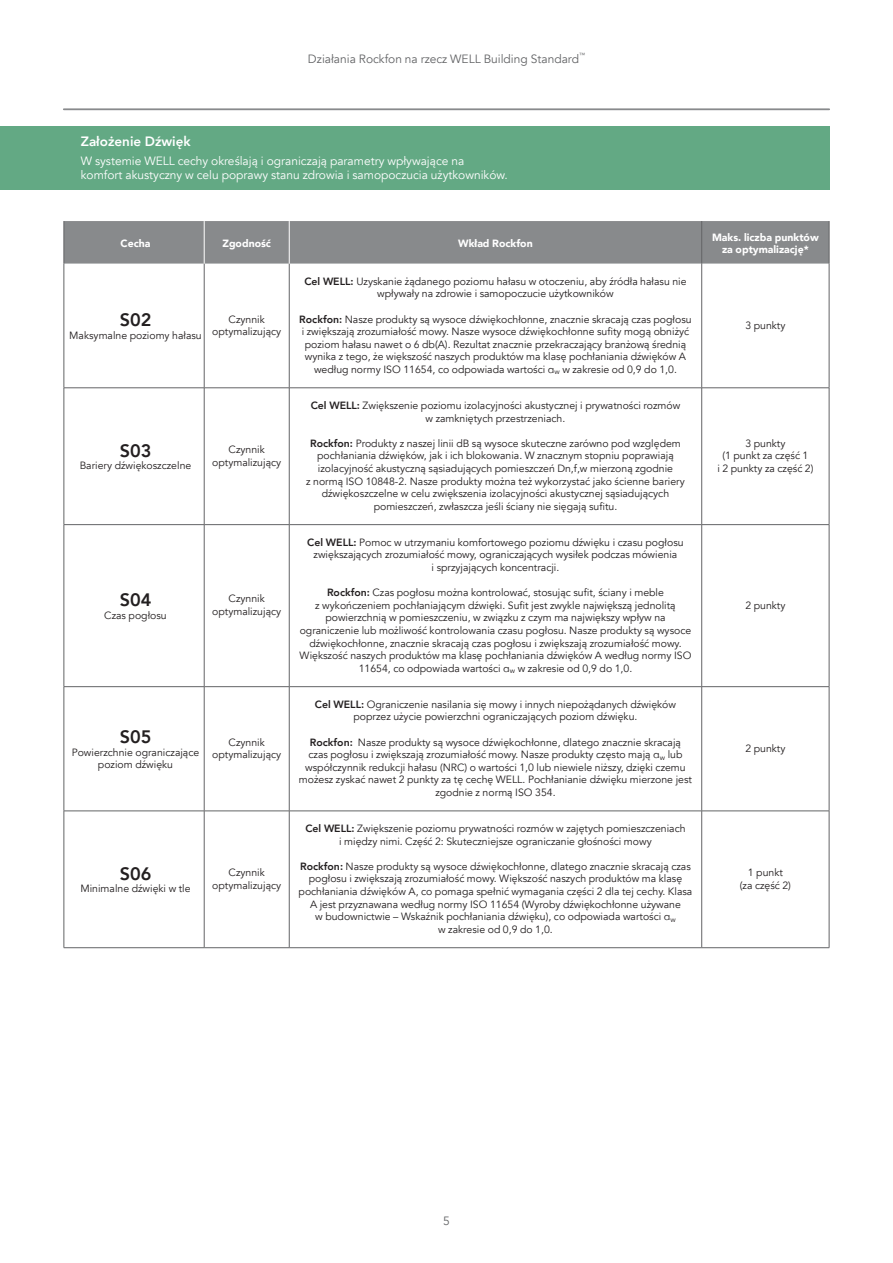
<style>
.page{position:relative;width:893px;height:1263px;background:#fff}
.page>*{position:absolute;margin:0;border:0;box-sizing:border-box;transform-origin:0 0}
.t1{font:800 18px "Avenir";color:#231f20}
.t2{font:800 13.5px "Avenir";color:#fff}
.t3{font:12px/14.4px "Avenir";color:#fff}
.t4{font:12px "Avenir";color:#636466}
.t5{font:10.5px/12.6px "Avenir";color:#231f20;text-align:center}
.t6{font:900 10.5px/12.6px "Avenir";color:#fff;text-align:center}
.t7{font:6px "Avenir";color:#636466}
.s1{font-weight:800}
.s2{font-family:"Avenir Next"}
</style>
<div class="page">
<hr style="left:64px;top:108px;width:765px;height:2px;background:#888a8c">
<div style="left:65px;top:221px;width:764px;height:43px;background:#888a8c"></div>
<hr style="left:64px;top:264px;width:1px;height:124px;background:#636466">
<hr style="left:204px;top:264px;width:1px;height:124px;background:#636466">
<hr style="left:289px;top:264px;width:1px;height:124px;background:#636466">
<hr style="left:701px;top:264px;width:1px;height:124px;background:#636466">
<hr style="left:829px;top:264px;width:1px;height:124px;background:#636466">
<hr style="left:64px;top:388px;width:140px;height:1px;background:#636466">
<hr style="left:64px;top:388px;width:1px;height:136px;background:#636466">
<hr style="left:204px;top:388px;width:85px;height:1px;background:#636466">
<hr style="left:204px;top:388px;width:1px;height:136px;background:#636466">
<hr style="left:289px;top:388px;width:413px;height:1px;background:#636466">
<hr style="left:289px;top:388px;width:1px;height:136px;background:#636466">
<hr style="left:702px;top:388px;width:127px;height:1px;background:#636466">
<hr style="left:701px;top:388px;width:1px;height:136px;background:#636466">
<hr style="left:829px;top:388px;width:1px;height:136px;background:#636466">
<hr style="left:64px;top:524px;width:140px;height:1px;background:#636466">
<hr style="left:64px;top:525px;width:1px;height:161px;background:#636466">
<hr style="left:204px;top:524px;width:85px;height:1px;background:#636466">
<hr style="left:204px;top:525px;width:1px;height:161px;background:#636466">
<hr style="left:289px;top:524px;width:413px;height:1px;background:#636466">
<hr style="left:289px;top:525px;width:1px;height:161px;background:#636466">
<hr style="left:702px;top:524px;width:127px;height:1px;background:#636466">
<hr style="left:701px;top:525px;width:1px;height:161px;background:#636466">
<hr style="left:829px;top:525px;width:1px;height:161px;background:#636466">
<hr style="left:64px;top:686px;width:140px;height:1px;background:#636466">
<hr style="left:64px;top:687px;width:1px;height:124px;background:#636466">
<hr style="left:204px;top:686px;width:85px;height:1px;background:#636466">
<hr style="left:204px;top:687px;width:1px;height:124px;background:#636466">
<hr style="left:289px;top:686px;width:413px;height:1px;background:#636466">
<hr style="left:289px;top:687px;width:1px;height:124px;background:#636466">
<hr style="left:702px;top:686px;width:127px;height:1px;background:#636466">
<hr style="left:701px;top:687px;width:1px;height:124px;background:#636466">
<hr style="left:829px;top:687px;width:1px;height:124px;background:#636466">
<hr style="left:64px;top:811px;width:140px;height:1px;background:#636466">
<hr style="left:64px;top:811px;width:1px;height:136px;background:#636466">
<hr style="left:204px;top:811px;width:85px;height:1px;background:#636466">
<hr style="left:204px;top:811px;width:1px;height:136px;background:#636466">
<hr style="left:289px;top:811px;width:413px;height:1px;background:#636466">
<hr style="left:289px;top:811px;width:1px;height:136px;background:#636466">
<hr style="left:702px;top:811px;width:127px;height:1px;background:#636466">
<hr style="left:701px;top:811px;width:1px;height:136px;background:#636466">
<hr style="left:829px;top:811px;width:1px;height:136px;background:#636466">
<hr style="left:64px;top:947px;width:140px;height:1px;background:#636466">
<hr style="left:204px;top:947px;width:85px;height:1px;background:#636466">
<hr style="left:289px;top:947px;width:413px;height:1px;background:#636466">
<hr style="left:702px;top:947px;width:127px;height:1px;background:#636466">
<hr style="left:64px;top:221px;width:1px;height:43px;background:#636466">
<hr style="left:701px;top:221px;width:1px;height:43px;background:#636466">
<hr style="left:829px;top:221px;width:1px;height:43px;background:#636466">
<hr style="left:204px;top:221px;width:1px;height:43px;background:#fff">
<hr style="left:289px;top:221px;width:1px;height:43px;background:#fff">
<div style="left:0;top:126px;width:829px;height:63px;background:#63a984"></div>
<p class="t4" style="left:308px;top:52px;width:272px">Działania Rockfon na rzecz WELL Building Standard</p>
<p class="t7" style="left:579px;top:51px;width:7px">™</p>
<p class="t2" style="left:81px;top:131px;width:111px">Założenie Dźwięk</p>
<p class="t3" style="left:81px;top:154px;width:429px">W systemie WELL cechy określają i ograniczają parametry wpływające na komfort akustyczny w celu poprawy stanu zdrowia i samopoczucia użytkowników.</p>
<p class="t6" style="left:121px;top:237px;width:31px">Cecha</p>
<p class="t6" style="left:222px;top:237px;width:50px">Zgodność</p>
<p class="t6" style="left:458px;top:237px;width:76px">Wkład Rockfon</p>
<p class="t6" style="left:712px;top:231px;width:108px">Maks. liczba punktów za optymalizację*</p>
<h1 class="t1" style="left:120px;top:306px;width:33px">S02</h1>
<p class="t5" style="left:69px;top:329px;width:134px">Maksymalne poziomy hałasu</p>
<p class="t5" style="left:212px;top:313px;width:71px">Czynnik optymalizujący</p>
<h1 class="t1" style="left:120px;top:436px;width:33px">S03</h1>
<p class="t5" style="left:80px;top:460px;width:113px">Bariery dźwiękoszczelne</p>
<p class="t5" style="left:212px;top:443px;width:71px">Czynnik optymalizujący</p>
<h1 class="t1" style="left:120px;top:586px;width:33px">S04</h1>
<p class="t5" style="left:104px;top:609px;width:64px">Czas pogłosu</p>
<p class="t5" style="left:212px;top:593px;width:71px">Czynnik optymalizujący</p>
<h1 class="t1" style="left:120px;top:723px;width:33px">S05</h1>
<p class="t5" style="left:72px;top:746px;width:129px">Powierzchnie ograniczające poziom dźwięku</p>
<p class="t5" style="left:212px;top:736px;width:71px">Czynnik optymalizujący</p>
<h1 class="t1" style="left:120px;top:860px;width:33px">S06</h1>
<p class="t5" style="left:80px;top:883px;width:112px">Minimalne dźwięki w tle</p>
<p class="t5" style="left:212px;top:866px;width:71px">Czynnik optymalizujący</p>
<p class="t5" style="left:304px;top:275px;width:384px"><span class="s1">Cel WELL:</span> Uzyskanie żądanego poziomu hałasu w otoczeniu, aby źródła hałasu nie wpływały na zdrowie i samopoczucie użytkowników</p>
<p class="t5" style="left:299px;top:313px;width:394px"><span class="s1">Rockfon:</span> Nasze produkty są wysoce dźwiękochłonne, znacznie skracają czas pogłosu i zwiększają zrozumiałość mowy. Nasze wysoce dźwiękochłonne sufity mogą obniżyć poziom hałasu nawet o 6 db(A). Rezultat znacznie przekraczający branżową średnią wynika z tego, że większość naszych produktów ma klasę pochłaniania dźwięków A według normy ISO 11654, co odpowiada wartości <span class="s2">α</span><sub>w</sub> w zakresie od 0,9 do 1,0.</p>
<p class="t5" style="left:745px;top:319px;width:42px">3 punkty</p>
<p class="t5" style="left:311px;top:399px;width:371px"><span class="s1">Cel WELL:</span> Zwiększenie poziomu izolacyjności akustycznej i prywatności rozmów w zamkniętych przestrzeniach.</p>
<p class="t5" style="left:306px;top:437px;width:380px"><span class="s1">Rockfon:</span> Produkty z naszej linii dB są wysoce skuteczne zarówno pod względem pochłaniania dźwięków, jak i ich blokowania. W znacznym stopniu poprawiają izolacyjność akustyczną sąsiadujących pomieszczeń Dn,f,w mierzoną zgodnie<br>z normą ISO 10848-2. Nasze produkty można też wykorzystać jako ścienne bariery dźwiękoszczelne w celu zwiększenia izolacyjności akustycznej sąsiadujących pomieszczeń, zwłaszcza jeśli ściany nie sięgają sufitu.</p>
<p class="t5" style="left:717px;top:437px;width:98px">3 punkty<br>(1 punkt za część 1<br>i 2 punkty za część 2)</p>
<p class="t5" style="left:307px;top:536px;width:378px"><span class="s1">Cel WELL:</span> Pomoc w utrzymaniu komfortowego poziomu dźwięku i czasu pogłosu zwiększających zrozumiałość mowy, ograniczających wysiłek podczas mówienia<br>i sprzyjających koncentracji.</p>
<p class="t5" style="left:300px;top:586px;width:393px"><span class="s1">Rockfon:</span> Czas pogłosu można kontrolować, stosując sufit, ściany i meble<br>z wykończeniem pochłaniającym dźwięki. Sufit jest zwykle największą jednolitą powierzchnią w pomieszczeniu, w związku z czym ma największy wpływ na ograniczenie lub możliwość kontrolowania czasu pogłosu. Nasze produkty są wysoce dźwiękochłonne, znacznie skracają czas pogłosu i zwiększają zrozumiałość mowy.<br>Większość naszych produktów ma klasę pochłaniania dźwięków A według normy ISO 11654, co odpowiada wartości <span class="s2">α</span><sub>w</sub> w zakresie od 0,9 do 1,0.</p>
<p class="t5" style="left:745px;top:599px;width:42px">2 punkty</p>
<p class="t5" style="left:315px;top:698px;width:363px"><span class="s1">Cel WELL:</span> Ograniczenie nasilania się mowy i innych niepożądanych dźwięków poprzez użycie powierzchni ograniczających poziom dźwięku.</p>
<p class="t5" style="left:299px;top:736px;width:394px"><span class="s1">Rockfon:</span> Nasze produkty są wysoce dźwiękochłonne, dlatego znacznie skracają czas pogłosu i zwiększają zrozumiałość mowy. Nasze produkty często mają <span class="s2">α</span><sub>w</sub> lub współczynnik redukcji hałasu (NRC) o wartości 1,0 lub niewiele niższy, dzięki czemu możesz zyskać nawet 2 punkty za tę cechę WELL. Pochłanianie dźwięku mierzone jest zgodnie z normą ISO 354.</p>
<p class="t5" style="left:745px;top:742px;width:42px">2 punkty</p>
<p class="t5" style="left:305px;top:822px;width:382px"><span class="s1">Cel WELL:</span> Zwiększenie poziomu prywatności rozmów w zajętych pomieszczeniach i między nimi. Część 2: Skuteczniejsze ograniczanie głośności mowy</p>
<p class="t5" style="left:299px;top:860px;width:395px"><span class="s1">Rockfon:</span> Nasze produkty są wysoce dźwiękochłonne, dlatego znacznie skracają czas pogłosu i zwiększają zrozumiałość mowy. Większość naszych produktów ma klasę pochłaniania dźwięków A, co pomaga spełnić wymagania części 2 dla tej cechy. Klasa A jest przyznawana według normy ISO 11654 (Wyroby dźwiękochłonne używane<br>w budownictwie – Wskaźnik pochłaniania dźwięku), co odpowiada wartości <span class="s2">α</span><sub>w<br></sub>w zakresie od 0,9 do 1,0.</p>
<p class="t5" style="left:740px;top:866px;width:53px">1 punkt<br>(za część 2)</p>
<p class="t4" style="left:443px;top:1213px;width:8px">5</p>
</div>
